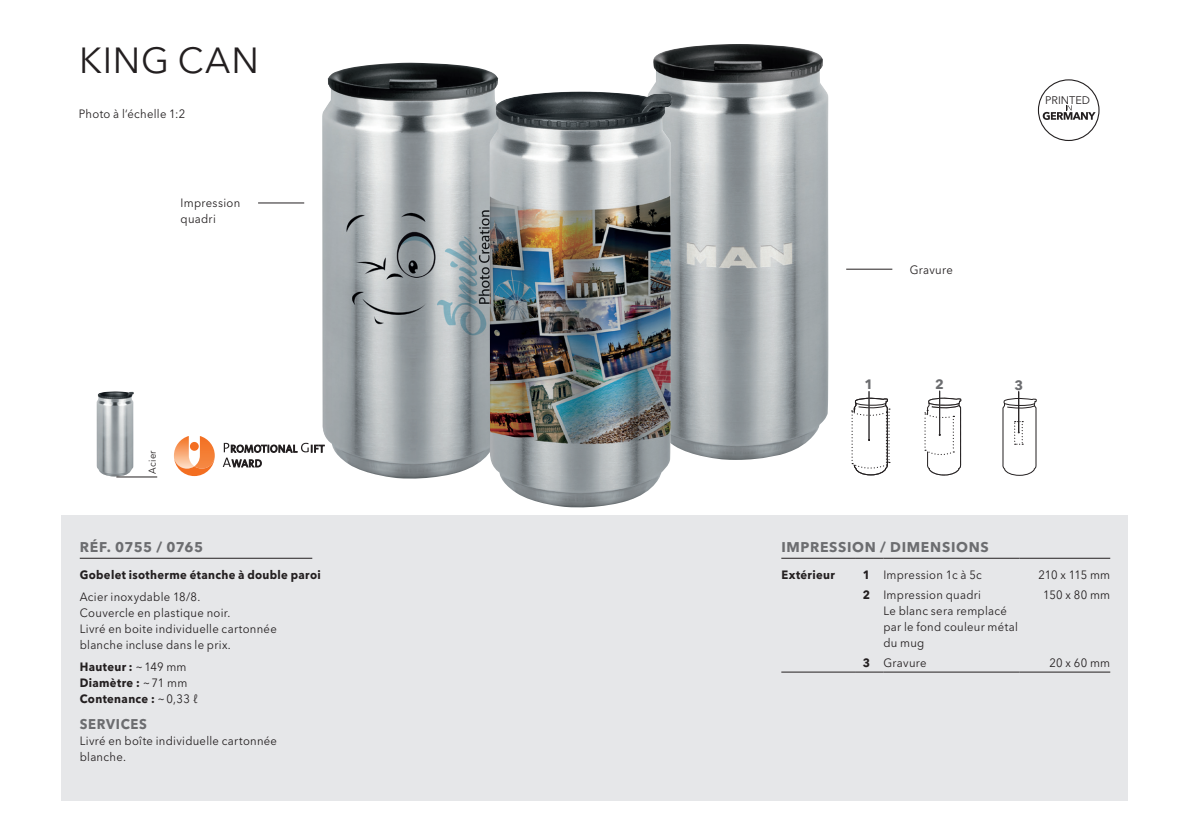
<style>
.page{position:relative;width:1191px;height:840px;background:#fff}
.page>*{position:absolute;margin:0;border:0;box-sizing:border-box;transform-origin:0 0}
.t1{font:36px "Avenir Next W1 G";letter-spacing:.025em;color:#231f20}
.t2{font:700 14px "Avenir Next W1 G";letter-spacing:.05em;color:#6c6d70}
.t3{font:700 14px "Avenir Next W1 G";letter-spacing:.025em;color:#6c6d70}
.t4{font:700 14px "Avenir Next W1 G";letter-spacing:.05em;color:#6c6d70;scale:.94 1}
.t5{font:700 13.4px "Avenir Next W1 G";color:#6c6d70}
.t6{font:12px/16px "Avenir Next W1 G";letter-spacing:.025em;color:#231f20;scale:.94 1}
.t7{font:700 12px/16px "Avenir Next W1 G";letter-spacing:.03em;color:#231f20;scale:.94 1}
.t8{font:11px "Avenir Next W1 G";color:#231f20}
.t9{font:10px "Avenir Next W1 G";letter-spacing:.025em;color:#231f20;scale:.94 1}
.s1{font-weight:400}
.s2{font-weight:700}
</style>
<div class="page">
<div style="left:61px;top:515px;width:1066px;height:285px;background:#e6e7e9"></div>
<img style="left:650px;top:44px;width:179px;height:415px">
<img style="left:96px;top:391px;width:38px;height:85px">
<hr style="left:116px;top:476px;width:41px;height:1px;background:#231f20">
<img style="left:322px;top:63px;width:177px;height:416px">
<img style="left:489px;top:91px;width:183px;height:417px">
<svg style="left:223px;top:442px;width:101px;height:25px"></svg>
<svg style="left:174px;top:436px;width:41px;height:40px"></svg>
<div style="left:190px;top:441px;width:9px;height:9px;background:#f36e21;border-radius:50%"></div>
<hr style="left:868px;top:391px;width:1px;height:49px;background:#231f20">
<svg style="left:851px;top:397px;width:39px;height:78px"></svg>
<hr style="left:939px;top:391px;width:1px;height:43px;background:#231f20">
<svg style="left:924px;top:397px;width:37px;height:78px"></svg>
<hr style="left:1018px;top:391px;width:1px;height:41px;background:#231f20">
<svg style="left:1002px;top:397px;width:34px;height:78px"></svg>
<hr style="left:846px;top:269px;width:46px;height:1px;background:#231f20">
<hr style="left:80px;top:557px;width:232px;height:1px;background:#231f20">
<hr style="left:781px;top:557px;width:74px;height:1px;background:#231f20">
<svg style="left:855px;top:557px;width:28px;height:1px"></svg>
<hr style="left:883px;top:557px;width:136px;height:1px;background:#231f20">
<hr style="left:1019px;top:557px;width:91px;height:1px;background:#231f20">
<hr style="left:781px;top:671px;width:74px;height:1px;background:#231f20">
<svg style="left:855px;top:671px;width:28px;height:1px"></svg>
<hr style="left:883px;top:671px;width:136px;height:1px;background:#231f20">
<hr style="left:1019px;top:671px;width:91px;height:1px;background:#231f20">
<hr style="left:258px;top:202px;width:46px;height:1px;background:#231f20">
<svg style="left:1038px;top:79px;width:61px;height:62px"></svg>
<h1 class="t1" style="left:79px;top:39px;width:181px">KING CAN</h1>
<p class="t6" style="left:79px;top:106px;width:115px">Photo à l‘échelle 1:2</p>
<p class="t6" style="left:181px;top:195px;width:65px">Impression quadri</p>
<p class="t9" style="left:146px;top:473px;width:26px;rotate:-90deg">Acier</p>
<p class="t3" style="left:80px;top:538px;width:125px">RÉF. 0755 / 0765</p>
<p class="t7" style="left:80px;top:566px;width:258px">Gobelet isotherme étanche à double paroi</p>
<p class="t6" style="left:80px;top:588px;width:211px">Acier inoxydable 18/8.<br>Couvercle en plastique noir.<br>Livré en boite individuelle cartonnée blanche incluse dans le prix.</p>
<p class="t7" style="left:80px;top:658px;width:128px">Hauteur : <span class="s1">~149 mm<br></span>Diamètre : <span class="s1">~71 mm<br></span>Contenance : <span class="s1">~0,33 ℓ</span></p>
<p class="t4" style="left:80px;top:715px;width:73px">SERVICES</p>
<p class="t6" style="left:80px;top:732px;width:211px">Livré en boîte individuelle cartonnée blanche.</p>
<p class="t8" style="left:1045px;top:93px;width:46px">PRINTED</p>
<p class="t6" style="left:909px;top:261px;width:47px">Gravure</p>
<p class="t5" style="left:864px;top:376px;width:10px">1</p>
<p class="t5" style="left:935px;top:376px;width:10px">2</p>
<p class="t5" style="left:1014px;top:376px;width:10px">3</p>
<p class="t2" style="left:781px;top:538px;width:209px">IMPRESSION / DIMENSIONS</p>
<p class="t7" style="left:781px;top:566px;width:58px">Extérieur</p>
<p class="t6" style="left:862px;top:566px;width:128px"><span class="s2">1</span> Impression 1c à 5c</p>
<p class="t6" style="left:1038px;top:566px;width:78px">210 x 115 mm</p>
<p class="t6" style="left:883px;top:586px;width:144px;text-indent:-21px"><span class="s2">2</span> Impression quadri<br>Le blanc sera remplacé par le fond couleur métal du mug</p>
<p class="t6" style="left:1043px;top:586px;width:73px">150 x 80 mm</p>
<p class="t6" style="left:862px;top:654px;width:69px"><span class="s2">3</span> Gravure</p>
<p class="t6" style="left:1049px;top:654px;width:66px">20 x 60 mm</p>
</div>
